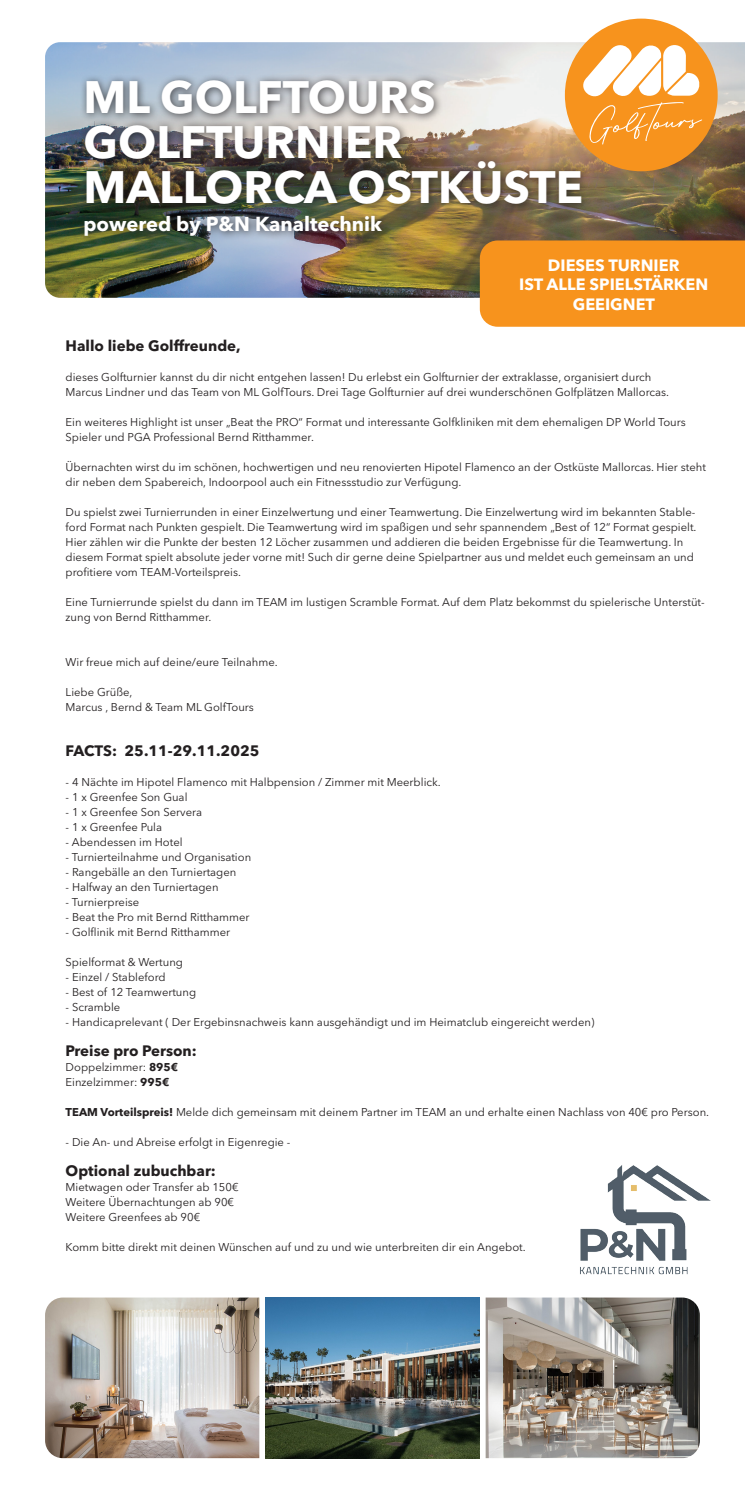
<style>
.page{position:relative;width:745px;height:1489px;background:#fff}
.page>*{position:absolute;margin:0;border:0;box-sizing:border-box;transform-origin:0 0}
.t1{font:700 45px "Avenir Next LT Pro";color:#fff}
.t2{font:700 20px "Avenir Next LT Pro";color:#fff}
.t3{font:700 16.25px "Avenir Next LT Pro";color:#fff}
.t4{font:700 15px "Avenir Next LT Pro";color:#231f20}
.t5{font:11.25px/15px "Avenir Next LT Pro";color:#231f20}
.s1{font-weight:700}
</style>
<div class="page">
<img style="left:45px;top:42px;width:699px;height:256px">
<div style="left:564px;top:19px;width:153px;height:152px;background:#f7931d;border-radius:50%"></div>
<svg style="left:575px;top:37px;width:127px;height:108px"></svg>
<div style="left:77px;top:74px;width:513px;height:171px;background:#231f20;opacity:.75"></div>
<img style="left:265px;top:1297px;width:214px;height:161px">
<img style="left:45px;top:1297px;width:214px;height:160px">
<img style="left:485px;top:1297px;width:214px;height:160px">
<div style="left:479px;top:240px;width:265px;height:87px;background:#f7931d"></div>
<img style="left:580px;top:1165px;width:131px;height:110px">
<p class="t1" style="left:83px;top:70px;width:354px">ML GOLFTOURS</p>
<p class="t1" style="left:83px;top:115px;width:320px">GOLFTURNIER</p>
<p class="t1" style="left:83px;top:160px;width:501px">MALLORCA OSTKÜSTE</p>
<p class="t2" style="left:83px;top:211px;width:300px">powered by P&amp;N Kanaltechnik</p>
<p class="t3" style="left:547px;top:255px;width:133px">DIESES TURNIER</p>
<p class="t3" style="left:519px;top:274px;width:190px">IST ALLE SPIELSTÄRKEN</p>
<p class="t3" style="left:572px;top:294px;width:84px">GEEIGNET</p>
<p class="t4" style="left:66px;top:336px;width:176px">Hallo liebe Golffreunde,</p>
<p class="t5" style="left:66px;top:369px;width:604px">dieses Golfturnier kannst du dir nicht entgehen lassen! Du erlebst ein Golfturnier der extraklasse, organisiert durch<br>Marcus Lindner und das Team von ML GolfTours. Drei Tage Golfturnier auf drei wunderschönen Golfplätzen Mallorcas.</p>
<p class="t5" style="left:66px;top:414px;width:621px">Ein weiteres Highlight ist unser „Beat the PRO“ Format und interessante Golfkliniken mit dem ehemaligen DP World Tours<br>Spieler und PGA Professional Bernd Ritthammer.</p>
<p class="t5" style="left:66px;top:459px;width:641px">Übernachten wirst du im schönen, hochwertigen und neu renovierten Hipotel Flamenco an der Ostküste Mallorcas. Hier steht dir neben dem Spabereich, Indoorpool auch ein Fitnessstudio zur Verfügung.</p>
<p class="t5" style="left:66px;top:504px;width:632px">Du spielst zwei Turnierrunden in einer Einzelwertung und einer Teamwertung. Die Einzelwertung wird im bekannten Stable&shy;ford Format nach Punkten gespielt. Die Teamwertung wird im spaßigen und sehr spannendem „Best of 12“ Format gespielt.<br>Hier zählen wir die Punkte der besten 12 Löcher zusammen und addieren die beiden Ergebnisse für die Teamwertung. In diesem Format spielt absolute jeder vorne mit! Such dir gerne deine Spielpartner aus und meldet euch gemeinsam an und profitiere vom TEAM-Vorteilspreis.</p>
<p class="t5" style="left:66px;top:594px;width:640px">Eine Turnierrunde spielst du dann im TEAM im lustigen Scramble Format. Auf dem Platz bekommst du spielerische Unterstüt&shy;zung von Bernd Ritthammer.</p>
<p class="t5" style="left:66px;top:654px;width:213px">Wir freue mich auf deine/eure Teilnahme.</p>
<p class="t5" style="left:66px;top:684px;width:68px">Liebe Grüße,</p>
<p class="t5" style="left:66px;top:699px;width:190px">Marcus , Bernd &amp; Team ML GolfTours</p>
<p class="t4" style="left:66px;top:741px;width:195px">FACTS: 25.11-29.11.2025</p>
<p class="t5" style="left:66px;top:774px;width:376px">- 4 Nächte im Hipotel Flamenco mit Halbpension / Zimmer mit Meerblick.</p>
<p class="t5" style="left:66px;top:789px;width:123px">- 1 x Greenfee Son Gual</p>
<p class="t5" style="left:66px;top:804px;width:138px">- 1 x Greenfee Son Servera</p>
<p class="t5" style="left:66px;top:819px;width:98px">- 1 x Greenfee Pula</p>
<p class="t5" style="left:66px;top:834px;width:118px">- Abendessen im Hotel</p>
<p class="t5" style="left:66px;top:849px;width:187px">- Turnierteilnahme und Organisation</p>
<p class="t5" style="left:66px;top:864px;width:172px">- Rangebälle an den Turniertagen</p>
<p class="t5" style="left:66px;top:879px;width:154px">- Halfway an den Turniertagen</p>
<p class="t5" style="left:66px;top:894px;width:75px">- Turnierpreise</p>
<p class="t5" style="left:66px;top:909px;width:185px">- Beat the Pro mit Bernd Ritthammer</p>
<p class="t5" style="left:66px;top:924px;width:166px">- Golflinik mit Bernd Ritthammer</p>
<p class="t5" style="left:66px;top:954px;width:119px">Spielformat &amp; Wertung</p>
<p class="t5" style="left:66px;top:969px;width:101px">- Einzel / Stableford</p>
<p class="t5" style="left:66px;top:984px;width:132px">- Best of 12 Teamwertung</p>
<p class="t5" style="left:66px;top:999px;width:56px">- Scramble</p>
<p class="t5" style="left:66px;top:1014px;width:530px">- Handicaprelevant ( Der Ergebinsnachweis kann ausgehändigt und im Heimatclub eingereicht werden)</p>
<p class="t4" style="left:66px;top:1041px;width:133px">Preise pro Person:</p>
<p class="t5" style="left:66px;top:1059px;width:114px">Doppelzimmer: <span class="s1">895€</span></p>
<p class="t5" style="left:66px;top:1074px;width:105px">Einzelzimmer: <span class="s1">995€</span></p>
<p class="t5" style="left:66px;top:1104px;width:644px"><span class="s1">TEAM Vorteilspreis!</span> Melde dich gemeinsam mit deinem Partner im TEAM an und erhalte einen Nachlass von 40€ pro Person.</p>
<p class="t5" style="left:66px;top:1134px;width:226px">- Die An- und Abreise erfolgt in Eigenregie -</p>
<p class="t4" style="left:66px;top:1161px;width:152px">Optional zubuchbar:</p>
<p class="t5" style="left:66px;top:1179px;width:174px">Mietwagen oder Transfer ab 150€</p>
<p class="t5" style="left:66px;top:1194px;width:170px">Weitere Übernachtungen ab 90€</p>
<p class="t5" style="left:66px;top:1209px;width:136px">Weitere Greenfees ab 90€</p>
<p class="t5" style="left:66px;top:1239px;width:461px">Komm bitte direkt mit deinen Wünschen auf und zu und wie unterbreiten dir ein Angebot.</p>
</div>
